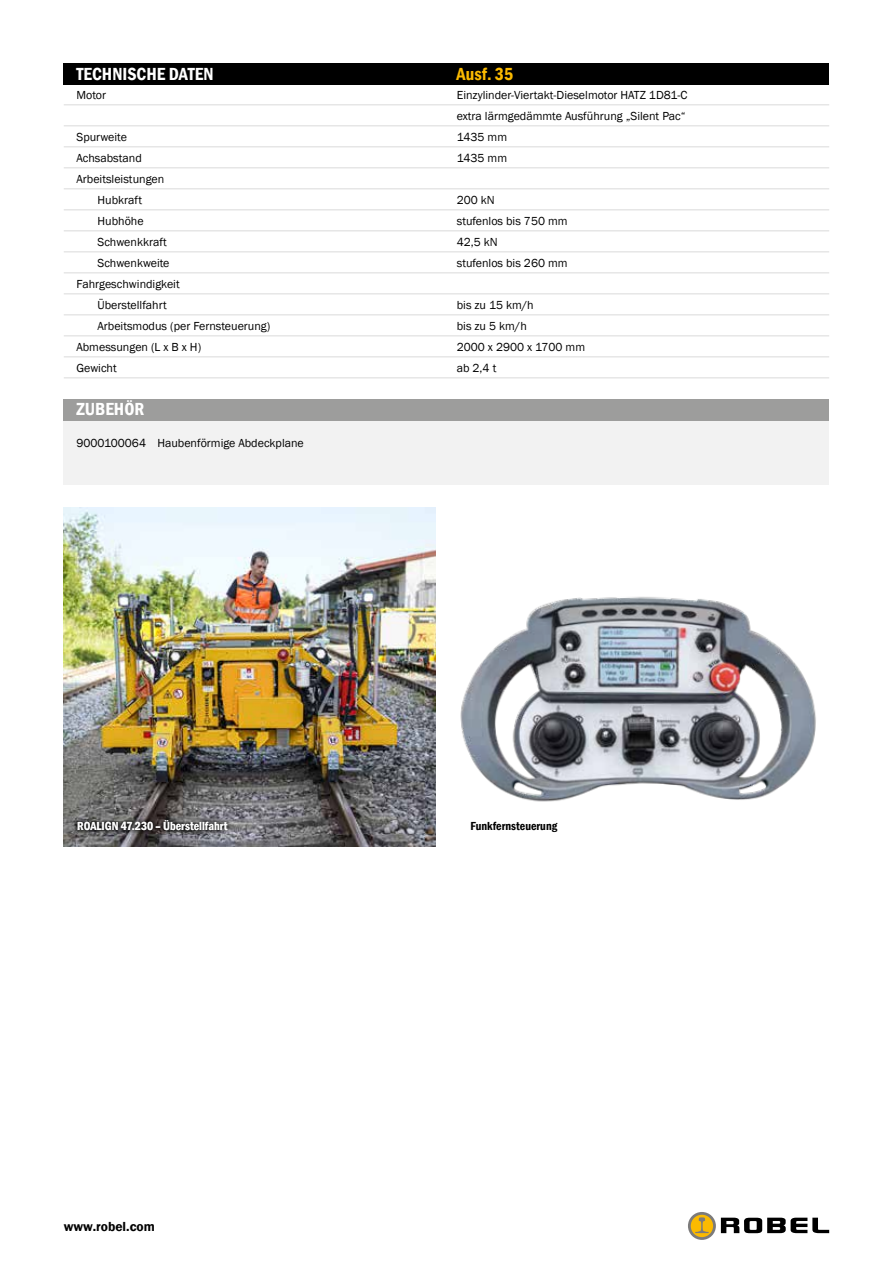
<style>
.page{position:relative;width:893px;height:1263px;background:#fff}
.page>*{position:absolute;margin:0;border:0;box-sizing:border-box;transform-origin:0 0}
.t1{font:600 condensed 18px "Franklin Gothic";color:#fff}
.t2{font:600 condensed 18px "Franklin Gothic";color:#fbba00}
.t3{font:600 13.5px "Franklin Gothic";color:#000}
.t4{font:12px/21px "Franklin Gothic";color:#000}
.t5{font:600 condensed 12px "Franklin Gothic";color:#fff}
.t6{font:600 condensed 12px "Franklin Gothic";color:#000}
</style>
<div class="page">
<img style="left:64px;top:507px;width:372px;height:339px">
<div style="left:64px;top:420px;width:765px;height:65px;background:#f2f2f2"></div>
<div style="left:64px;top:399px;width:765px;height:22px;background:#9d9d9c"></div>
<hr style="left:64px;top:104px;width:765px;height:1px;background:#dadada">
<hr style="left:64px;top:125px;width:765px;height:1px;background:#dadada">
<hr style="left:64px;top:146px;width:765px;height:1px;background:#dadada">
<hr style="left:64px;top:167px;width:765px;height:1px;background:#dadada">
<hr style="left:64px;top:188px;width:765px;height:1px;background:#dadada">
<hr style="left:64px;top:209px;width:765px;height:1px;background:#dadada">
<hr style="left:64px;top:230px;width:765px;height:1px;background:#dadada">
<hr style="left:64px;top:251px;width:765px;height:1px;background:#dadada">
<hr style="left:64px;top:272px;width:765px;height:1px;background:#dadada">
<hr style="left:64px;top:293px;width:765px;height:1px;background:#dadada">
<hr style="left:64px;top:314px;width:765px;height:1px;background:#dadada">
<hr style="left:64px;top:335px;width:765px;height:1px;background:#dadada">
<hr style="left:64px;top:356px;width:765px;height:1px;background:#dadada">
<hr style="left:64px;top:377px;width:765px;height:1px;background:#dadada">
<div style="left:64px;top:64px;width:765px;height:21px;background:#000"></div>
<img style="left:434px;top:556px;width:382px;height:287px">
<svg style="left:73px;top:816px;width:159px;height:19px;background:#484748"></svg>
<svg style="left:688px;top:1212px;width:28px;height:28px"></svg>
<svg style="left:721px;top:1218px;width:108px;height:15px"></svg>
<svg style="left:691px;top:1215px;width:22px;height:22px"></svg>
<svg style="left:695px;top:1217px;width:14px;height:16px"></svg>
<h1 class="t1" style="left:77px;top:62px;width:138px">TECHNISCHE DATEN</h1>
<h1 class="t2" style="left:457px;top:62px;width:58px">Ausf. 35</h1>
<p class="t4" style="left:77px;top:85px;width:31px">Motor</p>
<p class="t4" style="left:457px;top:85px;width:232px">Einzylinder-Viertakt-Dieselmotor HATZ 1D81-C extra lärmgedämmte Ausführung „Silent Pac“</p>
<p class="t4" style="left:77px;top:127px;width:52px">Spurweite</p>
<p class="t4" style="left:457px;top:127px;width:52px">1435 mm</p>
<p class="t4" style="left:77px;top:148px;width:67px">Achsabstand</p>
<p class="t4" style="left:457px;top:148px;width:52px">1435 mm</p>
<p class="t4" style="left:77px;top:169px;width:89px;text-align:center">Arbeitsleistungen<br>Hubkraft</p>
<p class="t4" style="left:457px;top:190px;width:39px">200 kN</p>
<p class="t4" style="left:98px;top:211px;width:48px">Hubhöhe</p>
<p class="t4" style="left:457px;top:211px;width:112px">stufenlos bis 750 mm</p>
<p class="t4" style="left:98px;top:232px;width:71px">Schwenkkraft</p>
<p class="t4" style="left:457px;top:232px;width:42px">42,5 kN</p>
<p class="t4" style="left:98px;top:253px;width:74px">Schwenkweite</p>
<p class="t4" style="left:457px;top:253px;width:112px">stufenlos bis 260 mm</p>
<p class="t4" style="left:98px;top:274px;width:84px;text-indent:-21px">Fahrgeschwindigkeit<br>Überstellfahrt</p>
<p class="t4" style="left:457px;top:295px;width:78px">bis zu 15 km/h</p>
<p class="t4" style="left:98px;top:316px;width:174px">Arbeitsmodus (per Fernsteuerung)</p>
<p class="t4" style="left:457px;top:316px;width:72px">bis zu 5 km/h</p>
<p class="t4" style="left:77px;top:337px;width:126px">Abmessungen (L x B x H)</p>
<p class="t4" style="left:457px;top:337px;width:130px">2000 x 2900 x 1700 mm</p>
<p class="t4" style="left:77px;top:358px;width:42px">Gewicht</p>
<p class="t4" style="left:457px;top:358px;width:41px">ab 2,4 t</p>
<h1 class="t1" style="left:77px;top:397px;width:69px">ZUBEHÖR</h1>
<p class="t4" style="left:77px;top:433px;width:229px">9000100064 Haubenförmige Abdeckplane</p>
<p class="t5" style="left:77px;top:818px;width:152px">ROALIGN 47.230 – Überstellfahrt</p>
<p class="t6" style="left:471px;top:818px;width:88px">Funkfernsteuerung</p>
<p class="t3" style="left:64px;top:1218px;width:93px">www.robel.com</p>
</div>
